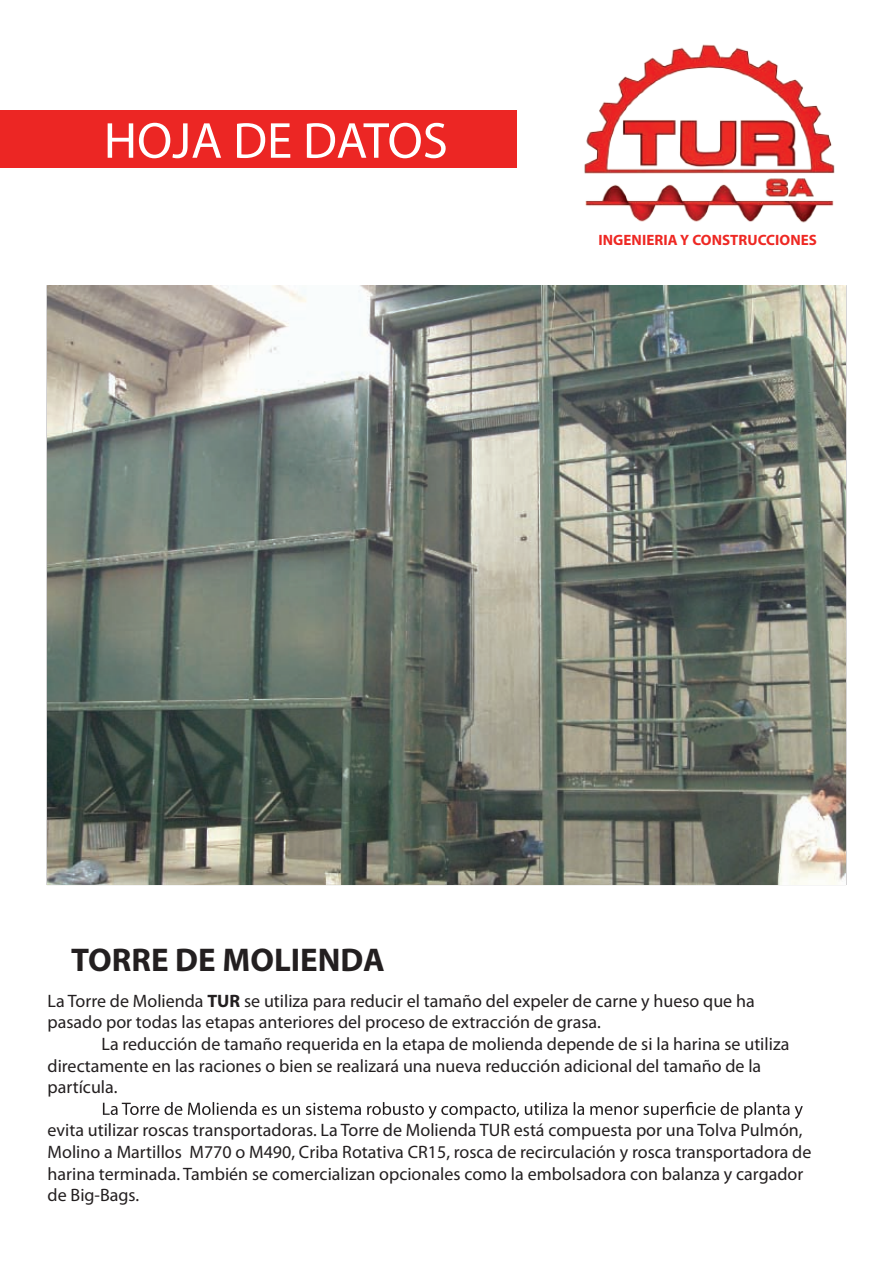
<style>
.page{position:relative;width:893px;height:1263px;background:#fff}
.page>*{position:absolute;margin:0;border:0;box-sizing:border-box;transform-origin:0 0}
.t1{font:51px "Myriad Pro";color:#fff}
.t2{font:700 33px "Myriad Pro";color:#231f20}
.t3{font:18px/21.6px "Myriad Pro";color:#231f20}
.t4{font:700 15px "Myriad Pro";letter-spacing:.005em;color:#ee2823}
.s1{font-weight:700}
</style>
<div class="page">
<img style="left:516px;top:44px;width:319px;height:179px">
<div style="left:0;top:110px;width:516px;height:58px;background:#ec2624"></div>
<svg style="left:103px;top:1102px;width:700px;height:17px"></svg>
<img style="left:48px;top:286px;width:797px;height:598px">
<p class="t1" style="left:104px;top:109px;width:346px">HOJA DE DATOS</p>
<p class="t4" style="left:598px;top:230px;width:220px">INGENIERIA Y CONSTRUCCIONES</p>
<p class="t2" style="left:71px;top:938px;width:315px">TORRE DE MOLIENDA</p>
<p class="t3" style="left:48px;top:990px;width:709px">La Torre de Molienda <span class="s1">TUR</span> se utiliza para reducir el tamaño del expeler de carne y hueso que ha</p>
<p class="t3" style="left:48px;top:1011px;width:555px">pasado por todas las etapas anteriores del proceso de extracción de grasa.</p>
<p class="t3" style="left:102px;top:1033px;width:689px">La reducción de tamaño requerida en la etapa de molienda depende de si la harina se utiliza</p>
<p class="t3" style="left:48px;top:1054px;width:715px">directamente en las raciones o bien se realizará una nueva reducción adicional del tamaño de la</p>
<p class="t3" style="left:48px;top:1076px;width:72px">partícula.</p>
<p class="t3" style="left:48px;top:1119px;width:765px">evita utilizar roscas transportadoras. La Torre de Molienda TUR está compuesta por una Tolva Pulmón, Molino a Martillos M770 o M490, Criba Rotativa CR15, rosca de recirculación y rosca transportadora de harina terminada. También se comercializan opcionales como la embolsadora con balanza y cargador de Big-Bags.</p>
</div>
